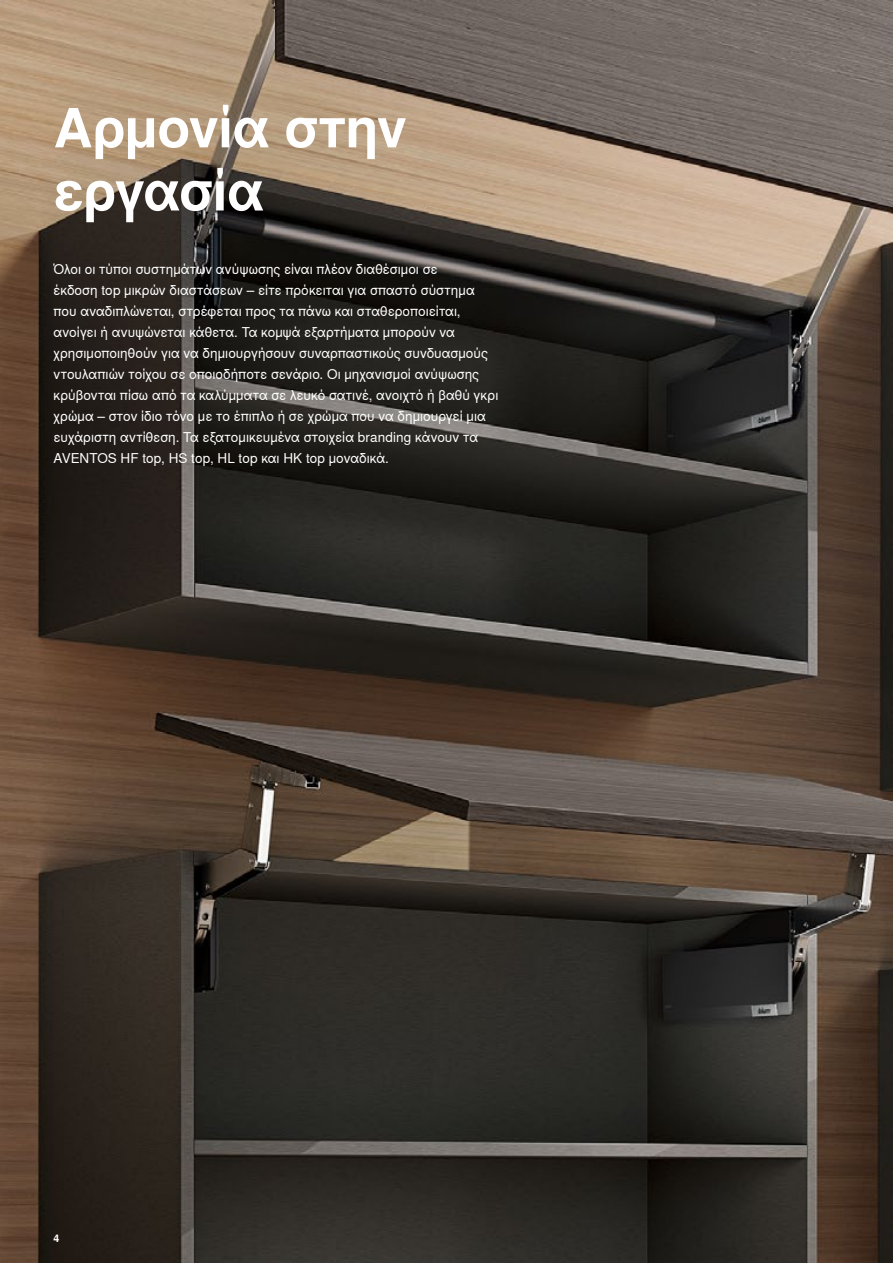
<style>
.page{position:relative;width:893px;height:1263px;background:#fff}
.page>*{position:absolute;margin:0;border:0;box-sizing:border-box;transform-origin:0 0}
._36_Head_A4_White_Bold{font:700 54px/63.2px "Nimbus Sans Global";letter-spacing:-.01em;color:#fff}
._09_Copy_White_Regular{font:13.5px/21px "Nimbus Sans Global";color:#fff}
._07_Pagenumber_Black_Bold_Left{font:700 10.5px "Nimbus Sans Global";color:#fff}
</style>
<div class="page">
<img style="left:0;top:0;width:893px;height:1263px">
<p class="_36_Head_A4_White_Bold" style="left:54px;top:97px;width:355px">Αρμονία στην εργασία</p>
<p class="_09_Copy_White_Regular" style="left:54px;top:258px;width:446px">Όλοι οι τύποι συστημάτων ανύψωσης είναι πλέον διαθέσιμοι σε<br>έκδοση top μικρών διαστάσεων – είτε πρόκειται για σπαστό σύστημα που αναδιπλώνεται, στρέφεται προς τα πάνω και σταθεροποιείται, ανοίγει ή ανυψώνεται κάθετα. Τα κομψά εξαρτήματα μπορούν να χρησιμοποιηθούν για να δημιουργήσουν συναρπαστικούς συνδυασμούς ντουλαπιών τοίχου σε οποιοδήποτε σενάριο. Οι μηχανισμοί ανύψωσης κρύβονται πίσω από τα καλύμματα σε λευκό σατινέ, ανοιχτό ή βαθύ γκρι χρώμα – στον ίδιο τόνο με το έπιπλο ή σε χρώμα που να δημιουργεί μια ευχάριστη αντίθεση. Τα εξατομικευμένα στοιχεία branding κάνουν τα AVENTOS HF top, HS top, HL top και HK top μοναδικά.</p>
<p class="_07_Pagenumber_Black_Bold_Left" style="left:54px;top:1232px;width:7px">4</p>
</div>
